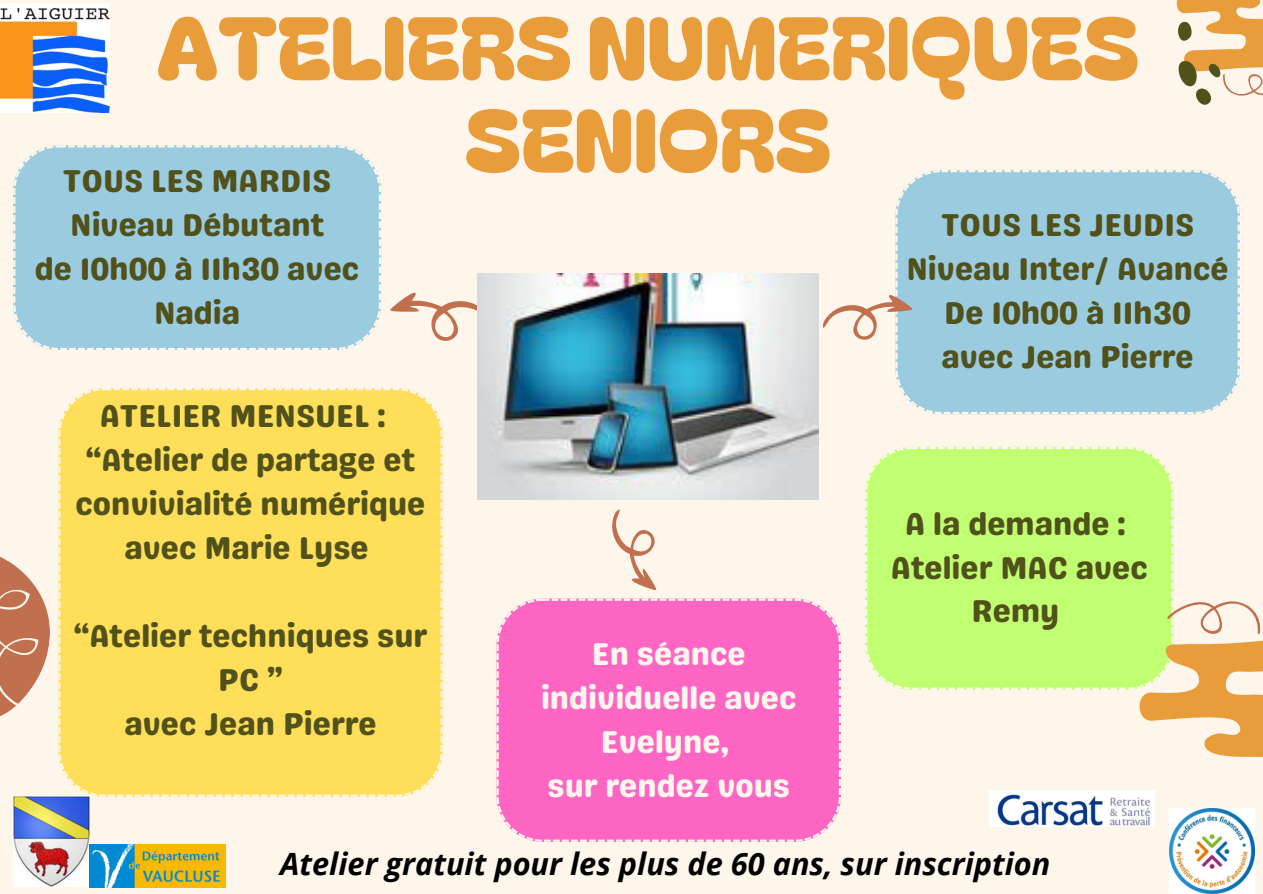
<style>
.page{position:relative;width:1263px;height:894px;background:#fff}
.page>*{position:absolute;margin:0;border:0;box-sizing:border-box;transform-origin:0 0}
.t1{font:87px/92.2px "Bagel Fat One";color:#e99c3a;text-align:center}
.t2{font:31.5px/43.8px "Genty Sans";color:#51511b;text-align:center}
.t3{font:31.5px/43.8px "Genty Sans";color:#fef6eb;text-align:center}
.t4{font:italic 700 30.75px "Open Sans";color:#000}
</style>
<div class="page">
<div style="left:0;top:0;width:1263px;height:893px;background:#fef6eb"></div>
<div style="left:13px;top:145px;width:368px;height:205px;background:#9acbdf"></div>
<div style="left:58px;top:388px;width:385px;height:408px;background:#ffde59"></div>
<div style="left:895px;top:170px;width:344px;height:244px;background:#9acbdf"></div>
<div style="left:865px;top:446px;width:308px;height:243px;background:#c1ff72"></div>
<svg style="left:823px;top:269px;width:91px;height:94px"></svg>
<svg style="left:390px;top:292px;width:87px;height:49px"></svg>
<svg style="left:1135px;top:594px;width:128px;height:163px"></svg>
<svg style="left:1176px;top:0;width:87px;height:105px"></svg>
<svg style="left:0;top:557px;width:50px;height:159px"></svg>
<svg style="left:612px;top:509px;width:45px;height:81px"></svg>
<div style="left:496px;top:598px;width:345px;height:243px;background:#ff66c4"></div>
<img style="left:0;top:3px;width:109px;height:109px">
<img style="left:13px;top:796px;width:77px;height:90px">
<img style="left:89px;top:844px;width:136px;height:43px">
<img style="left:1170px;top:808px;width:84px;height:85px">
<img style="left:989px;top:790px;width:165px;height:36px">
<img style="left:477px;top:273px;width:341px;height:226px">
<p class="t1" style="left:157px;top:-4px;width:984px">ATELIERS NUMERIQUES<br>SENIORS</p>
<h1 class="t2" style="left:63px;top:159px;width:270px">TOUS LES MARDIS</h1>
<p class="t2" style="left:70px;top:203px;width:256px">Niveau Débutant</p>
<p class="t2" style="left:35px;top:247px;width:326px">de 10h00 à 11h30 avec<br>Nadia</p>
<p class="t2" style="left:941px;top:203px;width:255px">TOUS LES JEUDIS</p>
<p class="t2" style="left:906px;top:247px;width:324px">Niveau Inter/ Avancé</p>
<p class="t2" style="left:944px;top:291px;width:248px">De 10h00 à 11h30</p>
<p class="t2" style="left:941px;top:335px;width:254px">avec Jean Pierre</p>
<p class="t2" style="left:100px;top:394px;width:287px">ATELIER MENSUEL :</p>
<p class="t2" style="left:86px;top:438px;width:331px">“Atelier de partage et</p>
<p class="t2" style="left:76px;top:482px;width:351px">convivialité numérique avec Marie Lyse</p>
<p class="t2" style="left:74px;top:614px;width:355px">“Atelier techniques sur</p>
<p class="t2" style="left:124px;top:657px;width:254px">PC ”<br>avec Jean Pierre</p>
<p class="t3" style="left:541px;top:632px;width:257px">En séance individuelle avec<br>Evelyne,</p>
<p class="t3" style="left:547px;top:763px;width:244px">sur rendez vous</p>
<p class="t2" style="left:905px;top:501px;width:222px">A la demande :</p>
<p class="t2" style="left:891px;top:545px;width:259px">Atelier MAC avec<br>Remy</p>
<p class="t4" style="left:280px;top:841px;width:772px">Atelier gratuit pour les plus de 60 ans, sur inscription</p>
</div>
